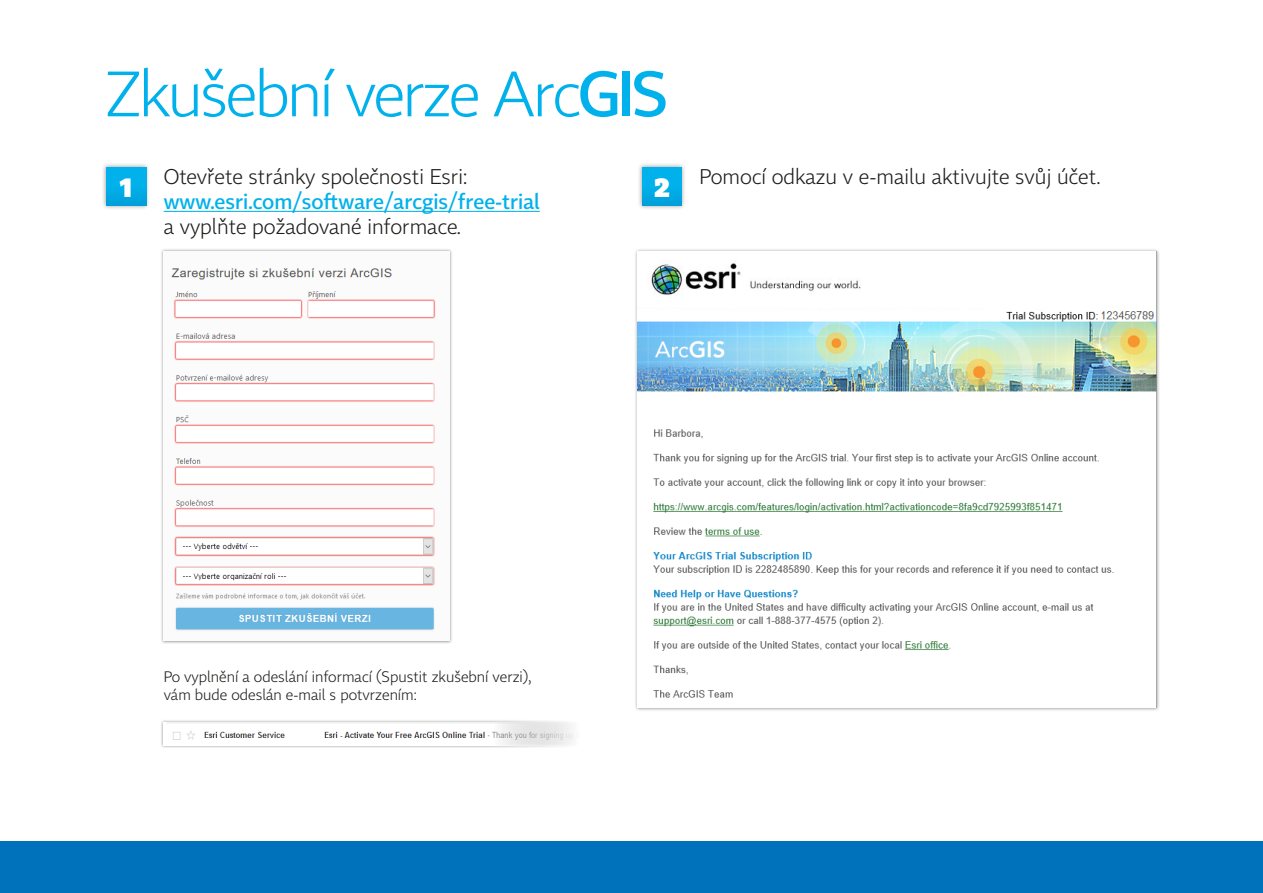
<style>
.page{position:relative;width:1263px;height:893px;background:#fff}
.page>*{position:absolute;margin:0;border:0;box-sizing:border-box;transform-origin:0 0}
.t1{font:300 63px "Tabac Sans";letter-spacing:-.04em;color:#00b1eb}
.t2{font:900 27px "Tabac Sans";color:#fff}
.t3{font:300 21px "Tabac Sans";color:#1d1d1b}
.t4{font:500 21px "Tabac Sans";color:#00b1eb}
.t5{font:300 15px/18px "Tabac Sans";color:#1d1d1b}
.s1{font-weight:500}
</style>
<div class="page">
<div style="left:0;top:842px;width:1263px;height:51px;background:#0072bb"></div>
<div style="left:102px;top:163px;width:49px;height:47px;background:#1d1d1b;opacity:.41"></div>
<div style="left:106px;top:167px;width:40px;height:39px;background:linear-gradient(to right,#00ade7,#00ade7)"></div>
<div style="left:637px;top:163px;width:49px;height:47px;background:#1d1d1b;opacity:.41"></div>
<div style="left:642px;top:167px;width:40px;height:39px;background:linear-gradient(to right,#00ade7,#00ade7)"></div>
<hr style="left:164px;top:211px;width:376px;height:1px;background:#00b1eb">
<div style="left:161px;top:720px;width:420px;height:28px;background:#1d1d1b;opacity:.49"></div>
<img style="left:164px;top:723px;width:415px;height:22px">
<div style="left:161px;top:248px;width:292px;height:396px;background:#1d1d1b;opacity:.49"></div>
<img style="left:164px;top:252px;width:286px;height:389px">
<div style="left:634px;top:248px;width:526px;height:463px;background:#1d1d1b;opacity:.49"></div>
<img style="left:638px;top:252px;width:519px;height:456px">
<h1 class="t1" style="left:105px;top:56px;width:564px">Zkušební verze Arc<span class="s1">GIS</span></h1>
<p class="t3" style="left:164px;top:164px;width:305px">Otevřete stránky společnosti Esri:</p>
<p class="t4" style="left:164px;top:189px;width:378px">www.esri.com/software/arcgis/free-trial</p>
<p class="t3" style="left:164px;top:214px;width:299px">a vyplňte požadované informace.</p>
<p class="t2" style="left:120px;top:170px;width:14px">1</p>
<p class="t2" style="left:654px;top:170px;width:17px">2</p>
<p class="t3" style="left:699px;top:164px;width:402px">Pomocí odkazu v e-mailu aktivujte svůj účet.</p>
<p class="t5" style="left:164px;top:668px;width:369px">Po vyplnění a odeslání informací (Spustit zkušební verzi), vám bude odeslán e-mail s potvrzením:</p>
</div>
